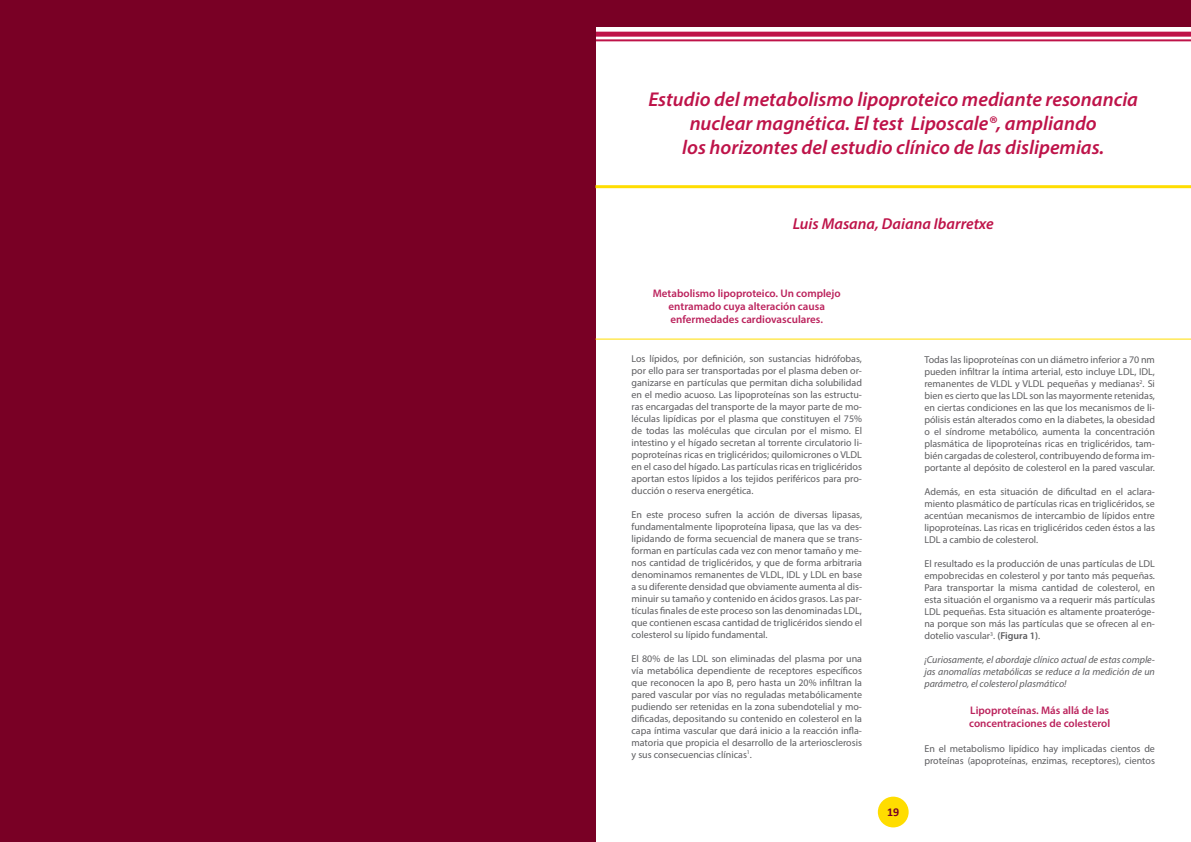
<style>
.page{position:relative;width:1191px;height:842px;background:#fff}
.page>*{position:absolute;margin:0;border:0;box-sizing:border-box;transform-origin:0 0}
.t1{font:italic 600 20px/24px "Myriad Pro";color:#be1349;text-align:center}
.t2{font:italic 600 15.8px "Myriad Pro";color:#be1349}
.t3{font:700 12px "Calibri";color:#790025}
.t4{font:600 11px/13.2px "Myriad Pro";color:#bb225c;text-align:center}
.t5{font:10px/12px "Myriad Pro";color:#5d5d60;text-align:justify}
.t6{font:italic 10px/12px "Myriad Pro";color:#5d5d60;text-align:justify}
.s1{font-weight:600}
</style>
<div class="page">
<div style="left:878px;top:797px;width:30px;height:30px;background:#fd0;border-radius:50%"></div>
<div style="left:0;top:0;width:1191px;height:27px;background:#790025"></div>
<div style="left:0;top:32px;width:1191px;height:5px;background:#be1349"></div>
<hr style="left:0;top:39px;width:1191px;height:2px;background:#be1349">
<div style="left:0;top:0;width:595px;height:842px;background:#790025"></div>
<hr style="left:595px;top:185px;width:596px;height:3px;background:#fd0">
<hr style="left:595px;top:339px;width:596px;height:1px;background:#fd0">
<h1 class="t1" style="left:648px;top:87px;width:491px">Estudio del metabolismo lipoproteico mediante resonancia nuclear magnética. El test Liposcale®, ampliando<br>los horizontes del estudio clínico de las dislipemias.</h1>
<h2 class="t2" style="left:792px;top:214px;width:202px">Luis Masana, Daiana Ibarretxe</h2>
<p class="t4" style="left:653px;top:286px;width:189px">Metabolismo lipoproteico. Un complejo entramado cuya alteración causa enfermedades cardiovasculares.</p>
<p class="t5" style="left:631px;top:352px;width:232px">Los lípidos, por definición, son sustancias hidrófobas, por ello para ser transportadas por el plasma deben or&shy;ganizarse en partículas que permitan dicha solubilidad en el medio acuoso. Las lipoproteínas son las estructu&shy;ras encargadas del transporte de la mayor parte de mo&shy;léculas lipídicas por el plasma que constituyen el 75% de todas las moléculas que circulan por el mismo. El intestino y el hígado secretan al torrente circulatorio li&shy;poproteínas ricas en triglicéridos; quilomicrones o VLDL en el caso del hígado. Las partículas ricas en triglicéridos aportan estos lípidos a los tejidos periféricos para pro&shy;ducción o reserva energética.</p>
<p class="t5" style="left:631px;top:508px;width:232px">En este proceso sufren la acción de diversas lipasas, fundamentalmente lipoproteína lipasa, que las va des&shy;lipidando de forma secuencial de manera que se trans&shy;forman en partículas cada vez con menor tamaño y me&shy;nos cantidad de triglicéridos, y que de forma arbitraria denominamos remanentes de VLDL, IDL y LDL en base a su diferente densidad que obviamente aumenta al dis&shy;minuir su tamaño y contenido en ácidos grasos. Las par&shy;tículas finales de este proceso son las denominadas LDL, que contienen escasa cantidad de triglicéridos siendo el colesterol su lípido fundamental.</p>
<p class="t5" style="left:631px;top:652px;width:232px">El 80% de las LDL son eliminadas del plasma por una vía metabólica dependiente de receptores específicos que reconocen la apo B, pero hasta un 20% infiltran la pared vascular por vías no reguladas metabólicamente pudiendo ser retenidas en la zona subendotelial y mo&shy;dificadas, depositando su contenido en colesterol en la capa íntima vascular que dará inicio a la reacción infla&shy;matoria que propicia el desarrollo de la arteriosclerosis y sus consecuencias clínicas<sup>1</sup>.</p>
<p class="t3" style="left:887px;top:804px;width:14px">19</p>
<p class="t5" style="left:924px;top:354px;width:232px">Todas las lipoproteínas con un diámetro inferior a 70 nm pueden infiltrar la íntima arterial, esto incluye LDL, IDL, remanentes de VLDL y VLDL pequeñas y medianas<sup>2</sup>. Si bien es cierto que las LDL son las mayormente retenidas, en ciertas condiciones en las que los mecanismos de li&shy;pólisis están alterados como en la diabetes, la obesidad o el síndrome metabólico, aumenta la concentración plasmática de lipoproteínas ricas en triglicéridos, tam&shy;bién cargadas de colesterol, contribuyendo de forma im&shy;portante al depósito de colesterol en la pared vascular.</p>
<p class="t5" style="left:924px;top:486px;width:232px">Además, en esta situación de dificultad en el aclara&shy;miento plasmático de partículas ricas en triglicéridos, se acentúan mecanismos de intercambio de lípidos entre lipoproteínas. Las ricas en triglicéridos ceden éstos a las LDL a cambio de colesterol.</p>
<p class="t5" style="left:924px;top:558px;width:232px">El resultado es la producción de unas partículas de LDL empobrecidas en colesterol y por tanto más pequeñas.<br>Para transportar la misma cantidad de colesterol, en esta situación el organismo va a requerir más partículas LDL pequeñas. Esta situación es altamente proateróge&shy;na porque son más las partículas que se ofrecen al en&shy;dotelio vascular<sup>3</sup>. <span class="s1">(Figura 1)</span>.</p>
<p class="t6" style="left:924px;top:654px;width:232px">¡Curiosamente, el abordaje clínico actual de estas comple&shy;jas anomalías metabólicas se reduce a la medición de un parámetro, el colesterol plasmático!</p>
<p class="t4" style="left:969px;top:703px;width:142px;text-align:left">Lipoproteínas. Más allá de las concentraciones de colesterol</p>
<p class="t5" style="left:924px;top:743px;width:232px">En el metabolismo lipídico hay implicadas cientos de proteínas (apoproteínas, enzimas, receptores), cientos</p>
</div>
